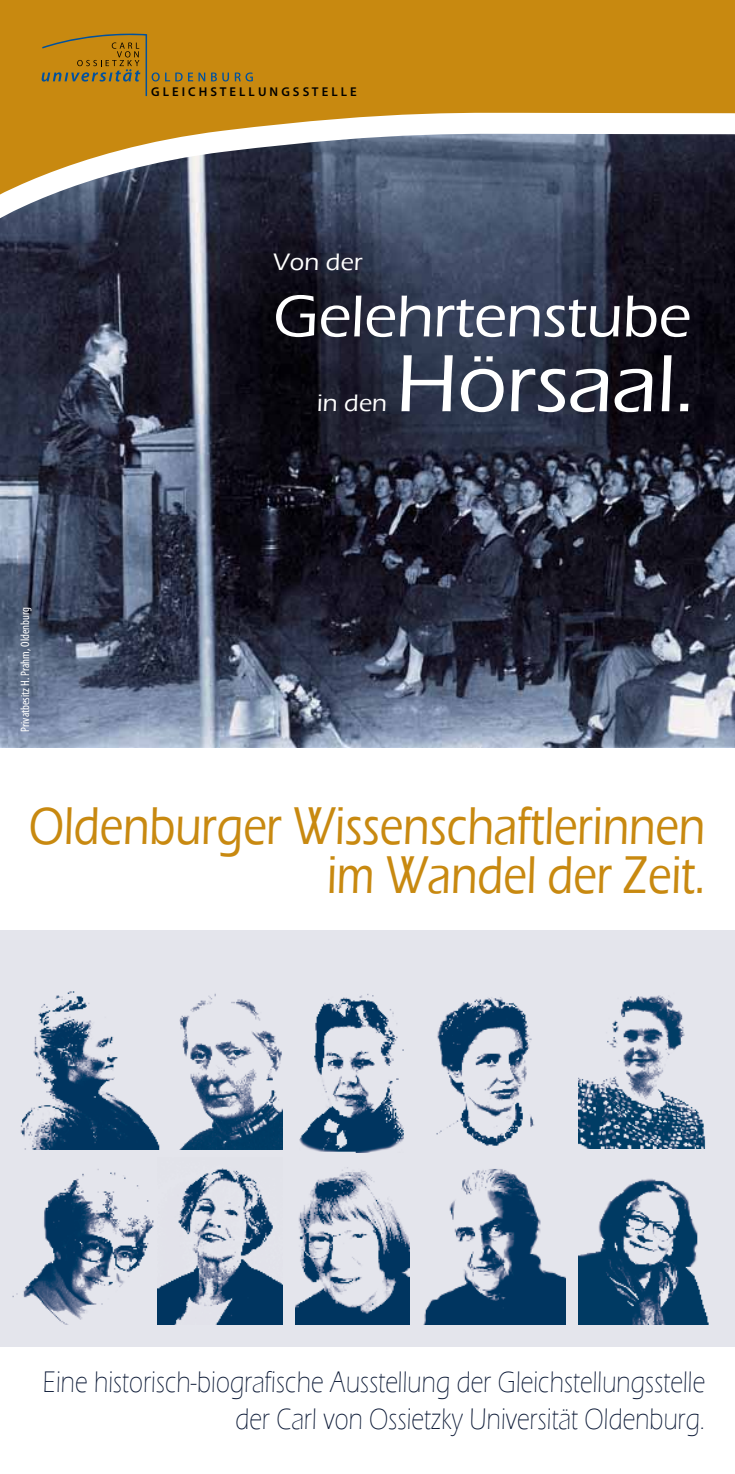
<style>
.page{position:relative;width:735px;height:1474px;background:#fff}
.page>*{position:absolute;margin:0;border:0;box-sizing:border-box;transform-origin:0 0}
.t1{font:500 84px "Eras ITC";letter-spacing:-.005em;color:#fff}
.t2{font:500 61.25px "Eras ITC";letter-spacing:-.005em;color:#fff}
.t3{font:500 54.6px/49px "Eras ITC";color:#c88910;text-align:right;scale:.8 1}
.t4{font:300 30.62px/36.8px "Eras ITC";letter-spacing:.01em;color:#0b1936;text-align:right;scale:.8 1}
.t5{font:500 24.5px "Eras ITC";letter-spacing:.01em;color:#fff}
.t6{font:600 12.78px "Myriad Pro";color:#000}
.t7{font:condensed 12.25px "Myriad Pro";color:#fff}
</style>
<div class="page">
<div style="left:0;top:930px;width:734px;height:416px;background:#e4e5ec"></div>
<img style="left:0;top:236px;width:734px;height:511px">
<svg style="left:0;top:0;width:734px;height:236px;background:#977943"></svg>
<img style="left:179px;top:993px;width:103px;height:156px">
<img style="left:578px;top:1178px;width:131px;height:146px">
<img style="left:436px;top:997px;width:98px;height:149px">
<img style="left:295px;top:1167px;width:115px;height:157px">
<img style="left:299px;top:994px;width:105px;height:158px">
<img style="left:20px;top:991px;width:140px;height:158px">
<img style="left:578px;top:995px;width:128px;height:153px">
<img style="left:157px;top:1168px;width:125px;height:156px">
<img style="left:423px;top:1169px;width:141px;height:155px">
<img style="left:12px;top:1168px;width:146px;height:155px">
<svg style="left:188px;top:73px;width:17px;height:8px"></svg>
<svg style="left:211px;top:72px;width:18px;height:9px"></svg>
<svg style="left:235px;top:72px;width:18px;height:9px"></svg>
<svg style="left:42px;top:30px;width:140px;height:66px;background:#b5821a"></svg>
<p class="t6" style="left:151px;top:84px;width:207px">G L E I C H S T E L L U N G S S T E L L E</p>
<p class="t5" style="left:273px;top:248px;width:91px">Von der</p>
<h2 class="t2" style="left:273px;top:282px;width:419px">Gelehrtenstube</h2>
<p class="t7" style="left:18px;top:731px;width:126px;rotate:-90deg">Privatbesitz H. Prahm, Oldenburg</p>
<p class="t5" style="left:317px;top:389px;width:71px">in den</p>
<h1 class="t1" style="left:395px;top:336px;width:300px">Hörsaal.</h1>
<h3 class="t3" style="left:29px;top:802px;width:846px">Oldenburger Wissenschaftlerinnen im Wandel der Zeit.</h3>
<p class="t4" style="left:43px;top:1363px;width:828px">Eine historisch-biografische Ausstellung der Gleichstellungsstelle der Carl von Ossietzky Universität Oldenburg.</p>
</div>
